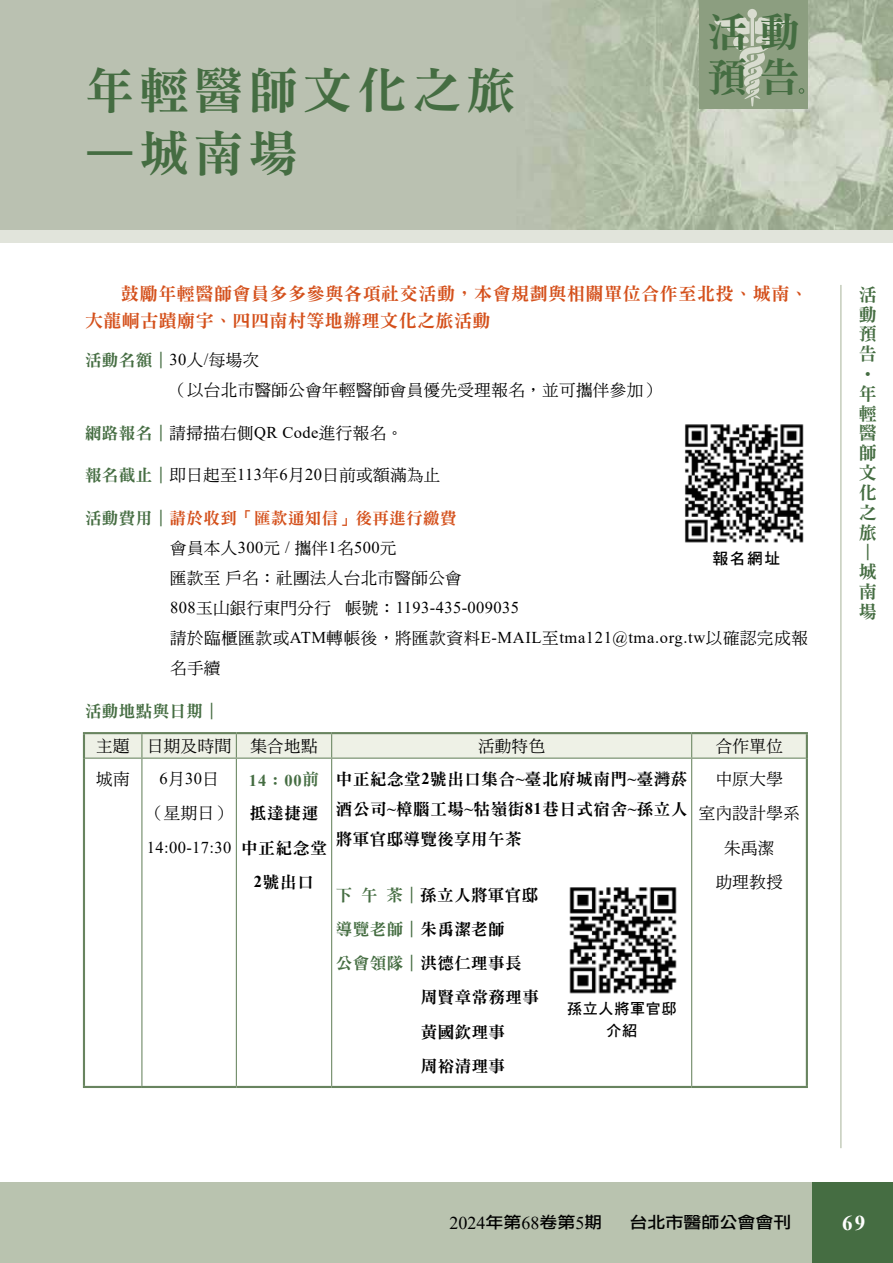
<style>
.page{position:relative;width:893px;height:1263px;background:#fff}
.page>*{position:absolute;margin:0;border:0;box-sizing:border-box;transform-origin:0 0}
.t1{font:49.5px "DFN Ming W9 WIN BF";letter-spacing:.1em;color:#456d42}
.t2{font:40.5px "DFN Ming W9 WIN BF";color:#456d42}
.t3{font:700 21px "Times New Roman";color:#fff}
.t4{font:18px/27px "DFN Ming W9 WIN BF";letter-spacing:.03em;color:#d4501b}
.t5{font:18px/19.8px "DFN Ming W9 WIN BF";color:#456d42;text-align:justify}
.t6{font:18px "Times New Roman";color:#000}
.t7{font:16.5px/34.2px "DF Ming W5 WIN BF";letter-spacing:.025em;color:#000}
.t8{font:16.5px/34.2px "DFN Ming W9 WIN BF";letter-spacing:.035em;color:#000;text-align:center}
.t9{font:16.5px/30px "Times New Roman";letter-spacing:.025em;color:#000}
.t10{font:16.5px "DFN Ming W9 WIN BF";letter-spacing:.025em;color:#456d42}
.t11{font:16.5px "DFN Ming W9 WIN BF";letter-spacing:.025em;color:#d4501b}
.t12{font:700 16.5px "Times New Roman";color:#456d42}
.t13{font:16.2px "DF Li Hei Md WIN BF";color:#000;scale:1.11 1}
.t14{font:15.75px "DF Hei Bd HK BF";color:#000}
.t15{font:15px/22.5px "DF Hei Bd HK BF";letter-spacing:.05em;color:#000;text-align:center}
.s1{font-family:"Times New Roman";color:#000}
.s2{font-family:"DF Ming W5 WIN BF";color:#000}
.s3{font-family:"DFN Ming W9 WIN BF";color:#456d42}
.s4{font-family:"Times New Roman"}
.s5{color:#456d42}
.s6{font-family:"DF Ming W5 WIN BF"}
.s7{font-family:"Times New Roman";font-weight:700}
.s8{color:#000}
.s9{font-family:"DFN Ming W9 WIN BF";font-weight:400}
.s10{font-family:"DF Li Hei Md WIN BF";font-size:16.2px}
</style>
<div class="page">
<div style="left:0;top:230px;width:893px;height:12px;background:#e1e4db"></div>
<div style="left:0;top:1182px;width:833px;height:81px;background:#b9c3af"></div>
<div style="left:812px;top:1182px;width:81px;height:81px;background:#456d42"></div>
<hr style="left:840px;top:285px;width:1px;height:863px;background:#bac3af">
<img style="left:1px;top:0;width:892px;height:230px">
<hr style="left:0;top:0;width:1px;height:230px;background:#b9c3af">
<div style="left:699px;top:0;width:109px;height:109px;background:#8c9e80"></div>
<svg style="left:714px;top:9px;width:76px;height:97px"></svg>
<svg style="left:799px;top:88px;width:5px;height:6px"></svg>
<hr style="left:83px;top:732px;width:59px;height:2px;background:#68845f">
<hr style="left:83px;top:734px;width:2px;height:24px;background:#68845f">
<hr style="left:142px;top:732px;width:94px;height:2px;background:#68845f">
<hr style="left:236px;top:732px;width:96px;height:2px;background:#68845f">
<hr style="left:332px;top:732px;width:360px;height:2px;background:#68845f">
<hr style="left:692px;top:732px;width:116px;height:2px;background:#68845f">
<hr style="left:806px;top:734px;width:2px;height:24px;background:#68845f">
<hr style="left:83px;top:758px;width:2px;height:328px;background:#68845f">
<hr style="left:806px;top:758px;width:2px;height:328px;background:#68845f">
<hr style="left:83px;top:1086px;width:59px;height:2px;background:#68845f">
<hr style="left:142px;top:1086px;width:94px;height:2px;background:#68845f">
<hr style="left:236px;top:1086px;width:96px;height:2px;background:#68845f">
<hr style="left:332px;top:1086px;width:360px;height:2px;background:#68845f">
<hr style="left:692px;top:1086px;width:116px;height:2px;background:#68845f">
<svg style="left:84px;top:733px;width:723px;height:25px"></svg>
<hr style="left:85px;top:758px;width:57px;height:1px;background:#68845f">
<hr style="left:142px;top:758px;width:94px;height:1px;background:#68845f">
<hr style="left:141px;top:759px;width:1px;height:327px;background:#68845f">
<hr style="left:236px;top:758px;width:96px;height:1px;background:#68845f">
<hr style="left:236px;top:759px;width:1px;height:327px;background:#68845f">
<hr style="left:332px;top:758px;width:360px;height:1px;background:#68845f">
<hr style="left:331px;top:759px;width:1px;height:327px;background:#68845f">
<hr style="left:692px;top:758px;width:114px;height:1px;background:#68845f">
<hr style="left:691px;top:759px;width:1px;height:327px;background:#68845f">
<img style="left:685px;top:424px;width:119px;height:119px">
<img style="left:569px;top:887px;width:108px;height:107px">
<h2 class="t2" style="left:707px;top:11px;width:95px">活動</h2>
<h1 class="t1" style="left:85px;top:65px;width:432px">年輕醫師文化之旅</h1>
<h2 class="t2" style="left:707px;top:56px;width:95px">預告</h2>
<h1 class="t1" style="left:85px;top:128px;width:214px">—城南場</h1>
<p class="t4" style="left:85px;top:280px;width:724px;text-indent:36px">鼓勵年輕醫師會員多多參與各項社交活動，本會規劃與相關單位合作至北投、城南、大龍峒古蹟廟宇、四四南村等地辦理文化之旅活動</p>
<p class="t10" style="left:85px;top:352px;width:176px">活動名額｜<span class="s1">30</span><span class="s2">人</span><span class="s1">/</span><span class="s2">每場次</span></p>
<p class="t7" style="left:170px;top:373px;width:492px">（以台北市醫師公會年輕醫師會員優先受理報名，並可攜伴參加）</p>
<p class="t7" style="left:85px;top:416px;width:320px"><span class="s3">網路報名｜</span>請掃描右側<span class="s4">QR Code</span>進行報名。</p>
<p class="t7" style="left:85px;top:458px;width:357px"><span class="s3">報名截止｜</span>即日起至<span class="s4">113</span>年<span class="s4">6</span>月<span class="s4">20</span>日前或額滿為止</p>
<p class="t11" style="left:85px;top:510px;width:373px"><span class="s5">活動費用｜</span>請於收到「匯款通知信」後再進行繳費</p>
<p class="t7" style="left:170px;top:533px;width:293px;line-height:30px">會員本人<span class="s4">300</span>元 <span class="s4">/</span> 攜伴<span class="s4">1</span>名<span class="s4">500</span>元<br>匯款至戶名：社團法人台北市醫師公會</p>
<p class="t9" style="left:170px;top:592px;width:639px">808<span class="s6">玉山銀行東門分行 帳號：</span>1193-435-009035<br><span class="s6">請於臨櫃匯款或</span>ATM<span class="s6">轉帳後，將匯款資料</span>E-MAIL<span class="s6">至</span>tma121@tma.org.tw<span class="s6">以確認完成報</span></p>
<p class="t7" style="left:170px;top:651px;width:52px">名手續</p>
<p class="t10" style="left:85px;top:703px;width:136px">活動地點與日期｜</p>
<p class="t7" style="left:96px;top:728px;width:223px">主題 日期及時間 集合地點</p>
<p class="t7" style="left:478px;top:728px;width:69px">活動特色</p>
<p class="t7" style="left:716px;top:728px;width:69px">合作單位</p>
<p class="t7" style="left:96px;top:762px;width:35px">城南</p>
<p class="t9" style="left:159px;top:763px;width:61px">6<span class="s6">月</span>30<span class="s6">日</span></p>
<p class="t7" style="left:147px;top:796px;width:86px">（星期日）</p>
<p class="t9" style="left:147px;top:831px;width:86px">14:00-17:30</p>
<p class="t14" style="left:713px;top:550px;width:69px">報名網址</p>
<p class="t8" style="left:336px;top:764px;width:353px;line-height:30px;text-align:justify">中正紀念堂<span class="s7">2</span>號出口集合<span class="s7">~</span>臺北府城南門<span class="s7">~</span>臺灣菸酒公司<span class="s7">~</span>樟腦工場<span class="s7">~</span>牯嶺街<span class="s7">81</span>巷日式宿舍<span class="s7">~</span>孫立人將軍官邸導覽後享用午茶</p>
<p class="t8" style="left:336px;top:877px;width:204px"><span class="s5">下午茶｜</span>孫立人將軍官邸</p>
<p class="t10" style="left:336px;top:921px;width:170px">導覽老師｜<span class="s8">朱禹潔老師</span></p>
<p class="t8" style="left:336px;top:946px;width:187px"><span class="s5">公會領隊｜</span>洪德仁理事長</p>
<p class="t8" style="left:421px;top:980px;width:119px">周賢章常務理事</p>
<p class="t8" style="left:421px;top:1014px;width:86px">黃國欽理事</p>
<p class="t8" style="left:421px;top:1049px;width:86px">周裕清理事</p>
<p class="t7" style="left:699px;top:762px;width:103px;text-align:center">中原大學<br>室內設計學系朱禹潔<br>助理教授</p>
<p class="t12" style="left:249px;top:768px;width:72px">14<span class="s9">：</span>00<span class="s9">前</span></p>
<p class="t8" style="left:241px;top:796px;width:87px">抵達捷運中正紀念堂<br><span class="s7">2</span>號出口</p>
<p class="t15" style="left:567px;top:997px;width:111px">孫立人將軍官邸介紹</p>
<p class="t5" style="left:859px;top:285px;width:19px">活動預告</p>
<p class="t5" style="left:878px;top:365px;width:19px;rotate:90deg">•</p>
<p class="t5" style="left:859px;top:384px;width:19px">年輕醫師文化之旅</p>
<p class="t5" style="left:878px;top:543px;width:19px;rotate:90deg">—</p>
<p class="t5" style="left:859px;top:562px;width:19px">城南場</p>
<p class="t6" style="left:449px;top:1210px;width:154px">2024<span class="s10">年第</span>68<span class="s10">卷第</span>5<span class="s10">期</span></p>
<p class="t13" style="left:629px;top:1214px;width:147px">台北市醫師公會會刊</p>
<p class="t3" style="left:842px;top:1207px;width:25px">69</p>
</div>
